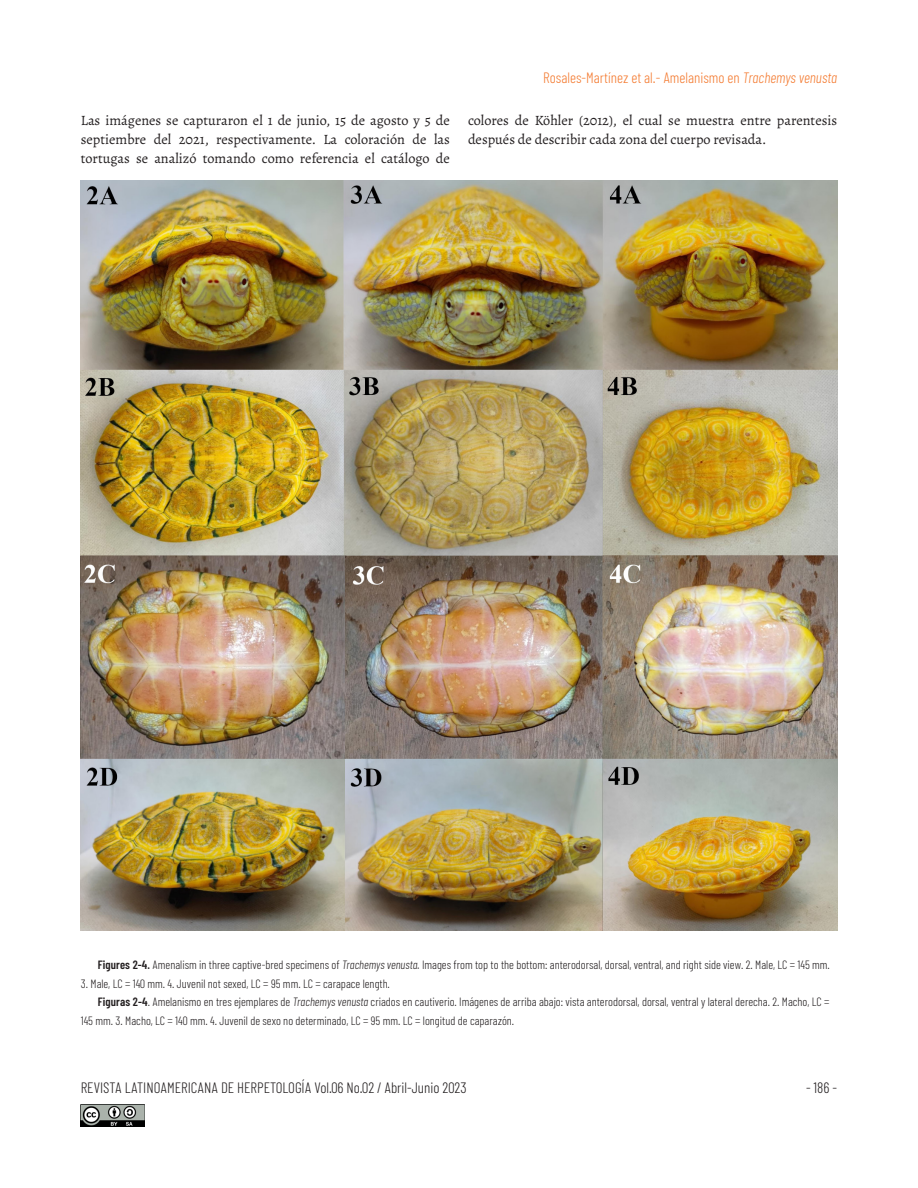
<style>
.page{position:relative;width:918px;height:1188px;background:#fff}
.page>*{position:absolute;margin:0;border:0;box-sizing:border-box;transform-origin:0 0}
.t1{font:300 15px "Barlow Condensed";color:#231f20}
.t2{font:300 15px "Barlow Condensed";color:#f47b31}
._02-txt_Artículo_2{font:14.25px/18.8px "Alegreya";color:#231f20;text-align:justify}
._02-txt_pie_de_Foto{font:300 12px/18.8px "Barlow Condensed";color:#231f20}
.s1{font-style:italic}
.s2{font-weight:600}
</style>
<div class="page">
<img style="left:81px;top:1104px;width:64px;height:23px">
<img style="left:81px;top:181px;width:756px;height:750px">
<p class="t2" style="left:543px;top:68px;width:295px">Rosales-Martínez et al.- Amelanismo en <span class="s1">Trachemys venusta</span></p>
<p class="_02-txt_Artículo_2" style="left:81px;top:111px;width:371px">Las imágenes se capturaron el 1 de junio, 15 de agosto y 5 de septiembre del 2021, respectivamente. La coloración de las tortugas se analizó tomando como referencia el catálogo de</p>
<p class="_02-txt_Artículo_2" style="left:468px;top:111px;width:371px">colores de Köhler (2012), el cual se muestra entre parentesis después de describir cada zona del cuerpo revisada.</p>
<p class="_02-txt_pie_de_Foto" style="left:98px;top:955px;width:734px"><span class="s2">Figures 2-4.</span> Amenalism in three captive-bred specimens of <span class="s1">Trachemys venusta.</span> Images from top to the bottom: anterodorsal, dorsal, ventral, and right side view. 2. Male, LC = 145 mm.</p>
<p class="_02-txt_pie_de_Foto" style="left:81px;top:974px;width:311px">3. Male, LC = 140 mm. 4. Juvenil not sexed, LC = 95 mm. LC = carapace length.</p>
<p class="_02-txt_pie_de_Foto" style="left:81px;top:992px;width:750px;text-indent:17px"><span class="s2">Figuras 2-4</span>. Amelanismo en tres ejemplares de <span class="s1">Trachemys venusta</span> criados en cautiverio. Imágenes de arriba abajo: vista anterodorsal, dorsal, ventral y lateral derecha. 2. Macho, LC =<br>145 mm. 3. Macho, LC = 140 mm. 4. Juvenil de sexo no determinado, LC = 95 mm. LC = longitud de caparazón.</p>
<p class="t1" style="left:81px;top:1079px;width:387px">REVISTA LATINOAMERICANA DE HERPETOLOGÍA Vol.06 No.02 / Abril-Junio 2023</p>
<p class="t1" style="left:806px;top:1079px;width:33px">- 186 -</p>
</div>
